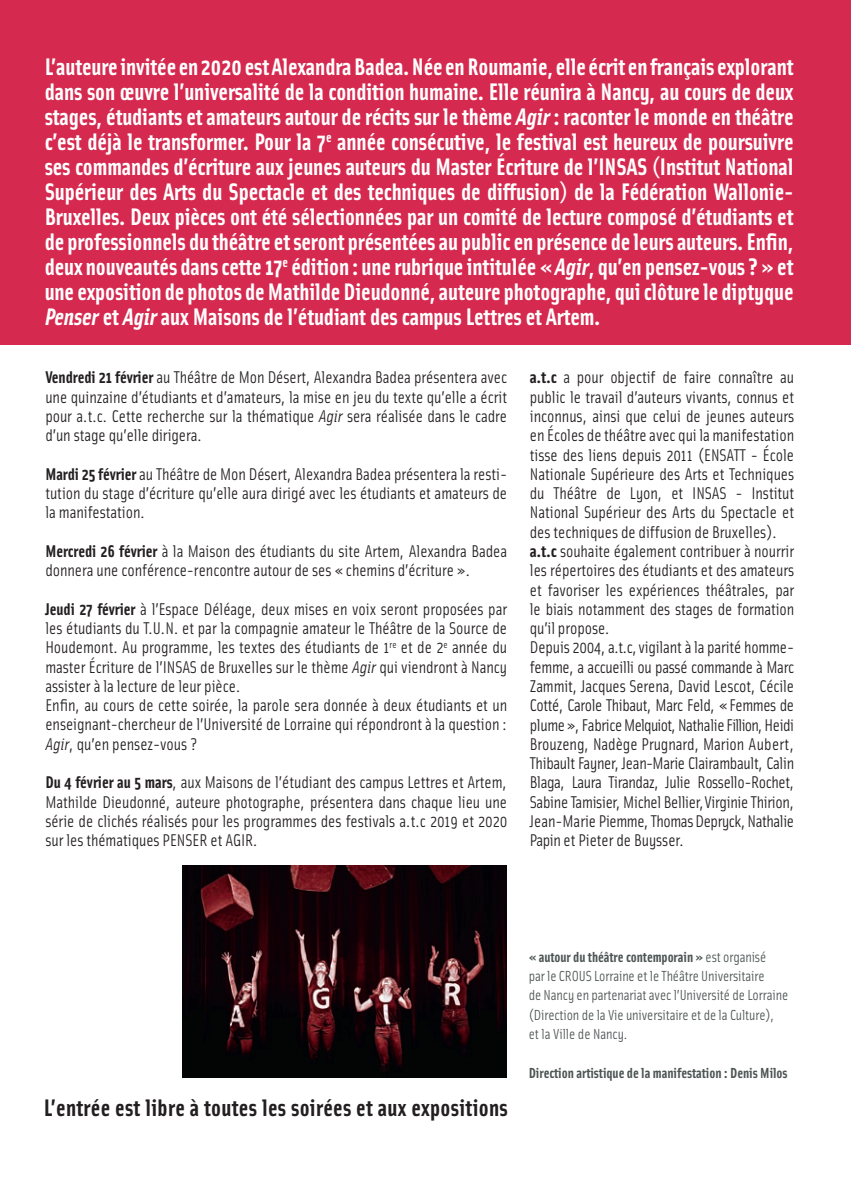
<style>
.page{position:relative;width:851px;height:1191px;background:#fff}
.page>*{position:absolute;margin:0;border:0;box-sizing:border-box;transform-origin:0 0}
.t1{font:700 24px/25px "Solex";letter-spacing:-.005em;color:#fff;text-align:justify}
.t2{font:700 24px "Solex";letter-spacing:.01em;color:#231f20}
.t3{font:17px/19.2px "Solex";letter-spacing:-.005em;color:#231f20;text-align:justify}
.t4{font:14.6px/19.2px "Solex";letter-spacing:-.01em;color:#4d5554}
.t5{font:700 14.6px "Solex";letter-spacing:-.005em;color:#4d5554}
.s1{font-style:italic}
.s2{font-weight:700}
.s3{font-weight:700;font-size:17.2px}
</style>
<div class="page">
<img style="left:183px;top:865px;width:323px;height:212px">
<div style="left:0;top:0;width:850px;height:345px;background:#d6294f"></div>
<hr style="left:850px;top:287px;width:1px;height:58px;background:#95b4ab">
<p class="t1" style="left:45px;top:53px;width:750px">L’auteure invitée en 2020 est Alexandra Badea. Née en Roumanie, elle écrit en français explorant dans son œuvre l’universalité de la condition humaine. Elle réunira à Nancy, au cours de deux stages, étudiants et amateurs autour de récits sur le thème <span class="s1">Agir</span> : raconter le monde en théâtre c’est déjà le transformer. Pour la 7<sup>e</sup> année consécutive, le festival est heureux de poursuivre ses commandes d’écriture aux jeunes auteurs du Master Écriture de l’INSAS (Institut National Supérieur des Arts du Spectacle et des techniques de diffusion) de la Fédération Wallonie-Bruxelles. Deux pièces ont été sélectionnées par un comité de lecture composé d’étudiants et de professionnels du théâtre et seront présentées au public en présence de leurs auteurs. Enfin, deux nouveautés dans cette 17<sup>e</sup> édition : une rubrique intitulée « <span class="s1">Agir</span>, qu’en pensez-vous ? » et une exposition de photos de Mathilde Dieudonné, auteure photographe, qui clôture le diptyque <span class="s1">Penser</span> et <span class="s1">Agir</span> aux Maisons de l’étudiant des campus Lettres et Artem.</p>
<p class="t3" style="left:45px;top:367px;width:463px"><span class="s2">Vendredi 21 février</span> au Théâtre de Mon Désert, Alexandra Badea présentera avec une quinzaine d’étudiants et d’amateurs, la mise en jeu du texte qu’elle a écrit pour a.t.c. Cette recherche sur la thématique <span class="s1">Agir</span> sera réalisée dans le cadre d’un stage qu’elle dirigera.</p>
<p class="t3" style="left:45px;top:464px;width:463px"><span class="s2">Mardi 25 février</span> au Théâtre de Mon Désert, Alexandra Badea présentera la resti&shy;tution du stage d’écriture qu’elle aura dirigé avec les étudiants et amateurs de la manifestation.</p>
<p class="t3" style="left:45px;top:541px;width:463px"><span class="s2">Mercredi 26 février</span> à la Maison des étudiants du site Artem, Alexandra Badea donnera une conférence-rencontre autour de ses « chemins d’écriture ».</p>
<p class="t3" style="left:45px;top:598px;width:463px;text-align:left"><span class="s2">Jeudi 27 février</span> à l’Espace Déléage, deux mises en voix seront proposées par les étudiants du T.U.N. et par la compagnie amateur le Théâtre de la Source de Houdemont. Au programme, les textes des étudiants de 1<sup>re</sup> et de 2<sup>e</sup> année du master Écriture de l’INSAS de Bruxelles sur le thème <span class="s1">Agir</span> qui viendront à Nancy assister à la lecture de leur pièce.<br>Enfin, au cours de cette soirée, la parole sera donnée à deux étudiants et un enseignant-chercheur de l’Université de Lorraine qui répondront à la question :<br><span class="s1">Agir</span>, qu’en pensez-vous ?</p>
<p class="t3" style="left:45px;top:772px;width:463px"><span class="s2">Du 4 février au 5 mars</span>, aux Maisons de l’étudiant des campus Lettres et Artem, Mathilde Dieudonné, auteure photographe, présentera dans chaque lieu une série de clichés réalisés pour les programmes des festivals a.t.c 2019 et 2020 sur les thématiques PENSER et AGIR.</p>
<p class="t3" style="left:530px;top:367px;width:266px;text-align:left"><span class="s3">a.t.c</span> a pour objectif de faire connaître au public le travail d’auteurs vivants, connus et inconnus, ainsi que celui de jeunes auteurs en Écoles de théâtre avec qui la manifestation tisse des liens depuis 2011 (ENSATT - École Nationale Supérieure des Arts et Techniques du Théâtre de Lyon, et INSAS - Institut National Supérieur des Arts du Spectacle et des techniques de diffusion de Bruxelles). <span class="s3">a.t.c</span> souhaite également contribuer à nourrir les répertoires des étudiants et des amateurs et favoriser les expériences théâtrales, par le biais notamment des stages de formation qu’il propose.<br>Depuis 2004, a.t.c, vigilant à la parité homme&shy;femme, a accueilli ou passé commande à Marc Zammit, Jacques Serena, David Lescot, Cécile Cotté, Carole Thibaut, Marc Feld, «Femmes de plume», Fabrice Melquiot, Nathalie Fillion, Heidi Brouzeng, Nadège Prugnard, Marion Aubert, Thibault Fayner, Jean-Marie Clairambault, Calin Blaga, Laura Tirandaz, Julie Rossello-Rochet, Sabine Tamisier, Michel Bellier, Virginie Thirion, Jean-Marie Piemme, Thomas Depryck, Nathalie Papin et Pieter de Buysser.</p>
<h1 class="t2" style="left:44px;top:1092px;width:465px">L’entrée est libre à toutes les soirées et aux expositions</h1>
<p class="t4" style="left:528px;top:946px;width:261px"><span class="s2">« autour du théâtre contemporain »</span> est organisé<br>par le CROUS Lorraine et le Théâtre Universitaire<br>de Nancy en partenariat avec l’Université de Lorraine (Direction de la Vie universitaire et de la Culture), et la Ville de Nancy.</p>
<p class="t5" style="left:528px;top:1063px;width:260px">Direction artistique de la manifestation : Denis Milos</p>
</div>
